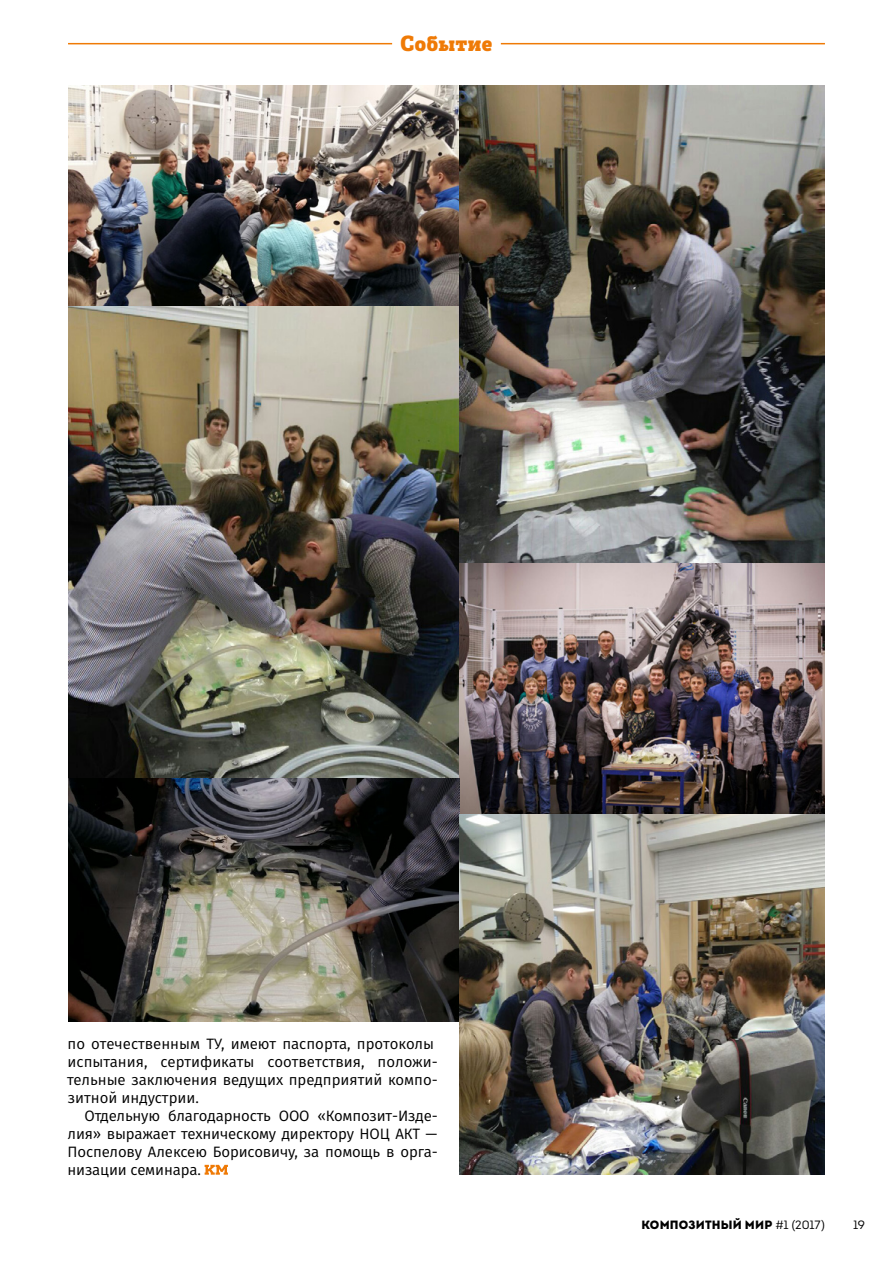
<style>
.page{position:relative;width:893px;height:1263px;background:#fff}
.page>*{position:absolute;margin:0;border:0;box-sizing:border-box;transform-origin:0 0}
.t1{font:21px "Posterizer KG";letter-spacing:.02em;color:#ef7a06}
.t2{font:15px/18px "Fira Sans";color:#000}
.t3{font:12px "Intro Black Caps";letter-spacing:.02em;color:#000}
.t4{font:12px "Intro Book Caps";color:#000}
.s1{font-family:"Intro Book Caps"}
</style>
<div class="page">
<svg style="left:205px;top:1165px;width:23px;height:10px"></svg>
<hr style="left:68px;top:43px;width:324px;height:1px;background:#ef7a06">
<hr style="left:501px;top:43px;width:324px;height:1px;background:#ef7a06">
<img style="left:68px;top:85px;width:391px;height:937px">
<img style="left:459px;top:85px;width:366px;height:1090px">
<h1 class="t1" style="left:401px;top:30px;width:93px">Событие</h1>
<p class="t2" style="left:67px;top:1034px;width:372px">по отечественным ТУ, имеют паспорта, протоколы испытания, сертификаты соответствия, положи&shy;тельные заключения ведущих предприятий компо&shy;зитной индустрии.</p>
<p class="t2" style="left:68px;top:1106px;width:372px;text-align:justify;text-indent:17px">Отдельную благодарность ООО «Композит-Изде&shy;лия» выражает техническому директору НОЦ АКТ — Поспелову Алексею Борисовичу, за помощь в орга&shy;низации семинара.</p>
<p class="t3" style="left:641px;top:1217px;width:185px">КОМПОЗИТНЫЙ МИР <span class="s1">#1 (2017)</span></p>
<p class="t4" style="left:853px;top:1218px;width:13px">19</p>
</div>
